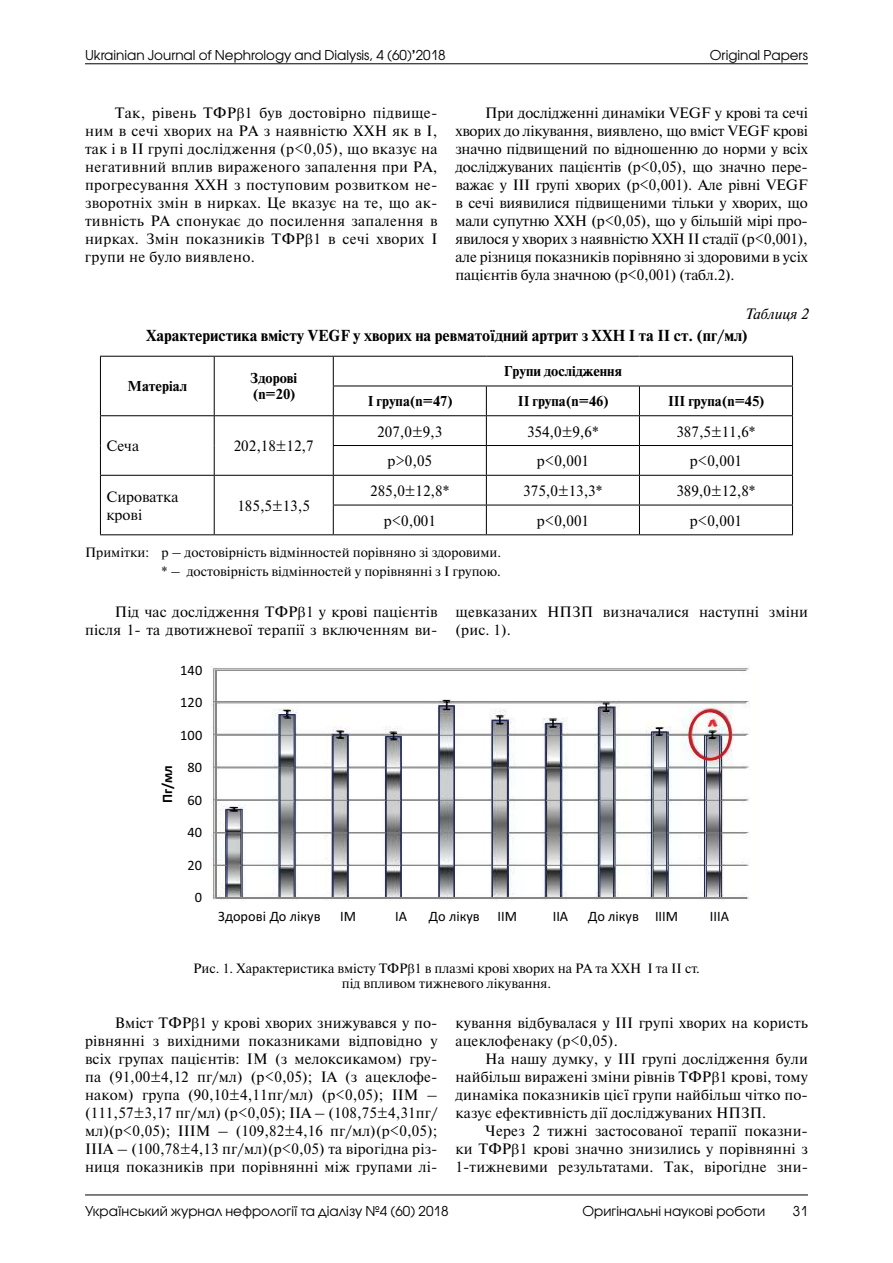
<style>
.page{position:relative;width:893px;height:1263px;background:#fff}
.page>*{position:absolute;margin:0;border:0;box-sizing:border-box;transform-origin:0 0}
.t1{font:700 17.4px "Calibri";color:#ed2224}
.t2{font:15px/18px "Newton C";letter-spacing:.01em;color:#000;text-align:justify}
.t3{font:700 15px "Newton C";color:#000}
.t4{font:italic 15px "Newton C";color:#000}
.t5{font:14.4px "Calibri";color:#010101}
.t6{font:700 14.4px "Calibri";color:#010101}
.t7{font:13.5px/19.2px "Newton C";color:#000;text-align:right}
.t8{font:13.5px "Avant Garde Gothic C";color:#000}
.t9{font:700 13.5px/16.2px "Newton C";color:#000}
.s1{font-weight:700}
</style>
<div class="page">
<hr style="left:85px;top:1194px;width:723px;height:1px;background:#000">
<hr style="left:85px;top:63px;width:723px;height:1px;background:#000">
<svg style="left:214px;top:357px;width:1px;height:88px"></svg>
<hr style="left:214px;top:445px;width:1px;height:30px;background:#000">
<svg style="left:214px;top:476px;width:1px;height:58px"></svg>
<svg style="left:333px;top:357px;width:1px;height:177px"></svg>
<svg style="left:486px;top:387px;width:1px;height:147px"></svg>
<svg style="left:639px;top:387px;width:1px;height:147px"></svg>
<hr style="left:100px;top:356px;width:114px;height:1px;background:#000">
<hr style="left:214px;top:356px;width:119px;height:1px;background:#000">
<hr style="left:333px;top:356px;width:153px;height:1px;background:#000">
<hr style="left:486px;top:356px;width:153px;height:1px;background:#000">
<hr style="left:639px;top:356px;width:154px;height:1px;background:#000">
<hr style="left:333px;top:386px;width:153px;height:1px;background:#000">
<hr style="left:486px;top:386px;width:153px;height:1px;background:#000">
<hr style="left:639px;top:386px;width:154px;height:1px;background:#000">
<hr style="left:100px;top:415px;width:114px;height:1px;background:#000">
<svg style="left:100px;top:357px;width:1px;height:88px"></svg>
<hr style="left:214px;top:415px;width:119px;height:1px;background:#000">
<hr style="left:100px;top:445px;width:1px;height:30px;background:#000">
<hr style="left:333px;top:415px;width:153px;height:1px;background:#000">
<hr style="left:486px;top:415px;width:153px;height:1px;background:#000">
<hr style="left:639px;top:415px;width:154px;height:1px;background:#000">
<hr style="left:333px;top:445px;width:153px;height:1px;background:#000">
<hr style="left:486px;top:445px;width:153px;height:1px;background:#000">
<hr style="left:639px;top:445px;width:154px;height:1px;background:#000">
<hr style="left:100px;top:475px;width:114px;height:1px;background:#000">
<hr style="left:214px;top:475px;width:119px;height:1px;background:#000">
<svg style="left:100px;top:476px;width:1px;height:58px"></svg>
<hr style="left:333px;top:475px;width:153px;height:1px;background:#000">
<hr style="left:486px;top:475px;width:153px;height:1px;background:#000">
<hr style="left:639px;top:475px;width:154px;height:1px;background:#000">
<hr style="left:333px;top:505px;width:153px;height:1px;background:#000">
<hr style="left:486px;top:505px;width:153px;height:1px;background:#000">
<hr style="left:639px;top:505px;width:154px;height:1px;background:#000">
<svg style="left:792px;top:357px;width:1px;height:177px"></svg>
<hr style="left:100px;top:534px;width:114px;height:1px;background:#000">
<hr style="left:214px;top:534px;width:119px;height:1px;background:#000">
<hr style="left:333px;top:534px;width:153px;height:1px;background:#000">
<hr style="left:486px;top:534px;width:153px;height:1px;background:#000">
<hr style="left:639px;top:534px;width:154px;height:1px;background:#000">
<svg style="left:211px;top:666px;width:539px;height:235px"></svg>
<svg style="left:688px;top:710px;width:43px;height:188px"></svg>
<p class="t8" style="left:85px;top:47px;width:362px">Ukrainian Journal of Nephrology and Dialysis, 4 (60)<span class="s1">’</span>2018</p>
<p class="t8" style="left:710px;top:47px;width:100px">Original Papers</p>
<p class="t2" style="left:85px;top:104px;width:354px;text-indent:30px">Так, рівень ТФР 1 був достовірно підвище&shy;ним в сечі хворих на РА з наявністю ХХН як в І, так і в ІІ групі дослідження (р&lt;0,05), що вказує на негативний вплив вираженого запалення при РА, прогресування ХХН з поступовим розвитком не&shy;зворотніх змін в нирках. Це вказує на те, що ак&shy;тивність РА спонукає до посилення запалення в нирках. Змін показників ТФР 1 в сечі хворих І групи не було виявлено.</p>
<p class="t2" style="left:455px;top:104px;width:354px;text-indent:30px">При дослідженні динаміки VEGF у крові та сечі хворих до лікування, виявлено, що вміст VEGF крові значно підвищений по відношенню до норми у всіх досліджуваних пацієнтів (р&lt;0,05), що значно пере&shy;важає у ІІІ групі хворих (р&lt;0,001). Але рівні VEGF в сечі виявилися підвищеними тільки у хворих, що мали супутню ХХН (р&lt;0,05), що у більшій мірі про&shy;явилося у хворих з наявністю ХХН ІІ стадії (р&lt;0,001), але різниця показників порівняно зі здоровими в усіх пацієнтів була значною (р&lt;0,001) (табл.2).</p>
<p class="t4" style="left:744px;top:306px;width:65px">Таблиця 2</p>
<p class="t3" style="left:146px;top:327px;width:602px">Характеристика вмісту VEGF у хворих на ревматоїдний артрит з ХХН І та ІІ ст. (пг/мл)</p>
<p class="t9" style="left:128px;top:378px;width:61px">Матеріал</p>
<p class="t9" style="left:250px;top:370px;width:48px">Здорові (n=20)</p>
<p class="t9" style="left:504px;top:363px;width:119px">Групи дослідження</p>
<p class="t9" style="left:368px;top:393px;width:86px">І група(n=47)</p>
<p class="t9" style="left:518px;top:393px;width:91px">ІІ група(n=46)</p>
<p class="t9" style="left:668px;top:393px;width:97px">ІІІ група(n=45)</p>
<p class="t2" style="left:106px;top:437px;width:34px">Сеча</p>
<p class="t2" style="left:234px;top:437px;width:81px">202,18±12,7</p>
<p class="t2" style="left:377px;top:422px;width:67px">207,0±9,3</p>
<p class="t2" style="left:527px;top:422px;width:73px">354,0±9,6*</p>
<p class="t2" style="left:676px;top:422px;width:81px">387,5±11,6*</p>
<p class="t2" style="left:387px;top:452px;width:46px">р&gt;0,05</p>
<p class="t2" style="left:537px;top:452px;width:54px">р&lt;0,001</p>
<p class="t2" style="left:690px;top:452px;width:54px">р&lt;0,001</p>
<p class="t2" style="left:370px;top:482px;width:81px">285,0±12,8*</p>
<p class="t2" style="left:523px;top:482px;width:81px">375,0±13,3*</p>
<p class="t2" style="left:676px;top:482px;width:81px">389,0±12,8*</p>
<p class="t2" style="left:384px;top:512px;width:54px">р&lt;0,001</p>
<p class="t2" style="left:537px;top:512px;width:54px">р&lt;0,001</p>
<p class="t2" style="left:690px;top:512px;width:54px">р&lt;0,001</p>
<p class="t7" style="left:85px;top:543px;width:418px">Примітки: р – достовірність відмінностей порівняно зі здоровими. * – достовірність відмінностей у порівнянні з І групою.</p>
<p class="t2" style="left:85px;top:603px;width:354px;text-align:right">Під час дослідження ТФР 1 у крові пацієнтів після 1- та двотижневої терапії з включенням ви-</p>
<p class="t2" style="left:456px;top:603px;width:354px">щевказаних НПЗП визначалися наступні зміни (рис. 1).</p>
<p class="t2" style="left:106px;top:488px;width:74px">Сироватка крові</p>
<p class="t2" style="left:238px;top:497px;width:74px">185,5±13,5</p>
<p class="t5" style="left:180px;top:661px;width:24px">140</p>
<p class="t5" style="left:180px;top:693px;width:24px">120</p>
<p class="t5" style="left:180px;top:726px;width:24px">100</p>
<p class="t6" style="left:158px;top:803px;width:40px;rotate:-90deg">Пг/мл</p>
<p class="t5" style="left:188px;top:758px;width:16px">80</p>
<p class="t5" style="left:188px;top:791px;width:16px">60</p>
<p class="t5" style="left:188px;top:823px;width:16px">40</p>
<p class="t5" style="left:188px;top:856px;width:16px">20</p>
<p class="t5" style="left:195px;top:888px;width:9px">0</p>
<p class="t1" style="left:708px;top:714px;width:10px">^</p>
<p class="t5" style="left:218px;top:907px;width:104px">Здорові До лікув</p>
<p class="t5" style="left:340px;top:907px;width:17px">ІМ</p>
<p class="t5" style="left:395px;top:907px;width:13px">ІА</p>
<p class="t5" style="left:429px;top:907px;width:90px">До лікув ІІМ</p>
<p class="t5" style="left:553px;top:907px;width:17px">ІІА</p>
<p class="t5" style="left:588px;top:907px;width:92px">До лікув ІІІМ</p>
<p class="t5" style="left:710px;top:907px;width:21px">ІІІА</p>
<p class="t7" style="left:193px;top:961px;width:508px;line-height:15px;text-align:center">Рис. 1. Характеристика вмісту ТФР 1 в плазмі крові хворих на РА та ХХН І та ІІ ст. під впливом тижневого лікування.</p>
<p class="t2" style="left:85px;top:1014px;width:354px;text-indent:30px">Вміст ТФР 1 у крові хворих знижувався у по&shy;рівнянні з вихідними показниками відповідно у всіх групах пацієнтів: ІМ (з мелоксикамом) гру&shy;па (91,00±4,12 пг/мл) (р&lt;0,05); ІА (з ацеклофе&shy;наком) група (90,10±4,11пг/мл) (р&lt;0,05); ІІМ – (111,57±3,17 пг/мл) (р&lt;0,05); ІІА – (108,75±4,31пг/ мл)(р&lt;0,05); ІІІМ – (109,82±4,16 пг/мл)(р&lt;0,05); ІІІА – (100,78±4,13 пг/мл)(р&lt;0,05) та вірогідна різ&shy;ниця показників при порівнянні між групами лі-</p>
<p class="t2" style="left:455px;top:1014px;width:354px">кування відбувалася у ІІІ групі хворих на користь ацеклофенаку (р&lt;0,05).</p>
<p class="t2" style="left:455px;top:1050px;width:354px;text-indent:30px">На нашу думку, у ІІІ групі дослідження були найбільш виражені зміни рівнів ТФР 1 крові, тому динаміка показників цієї групи найбільш чітко по&shy;казує ефективність дії досліджуваних НПЗП.</p>
<p class="t2" style="left:455px;top:1122px;width:354px;text-indent:30px">Через 2 тижні застосованої терапії показни&shy;ки ТФР 1 крові значно знизились у порівнянні з 1-тижневими результатами. Так, вірогідне зни-</p>
<p class="t8" style="left:85px;top:1203px;width:365px">Український журнал нефрології та діалізу №4 (60) 2018</p>
<p class="t8" style="left:582px;top:1203px;width:184px">Оригінальні наукові роботи</p>
<p class="t8" style="left:793px;top:1203px;width:16px">31</p>
</div>
